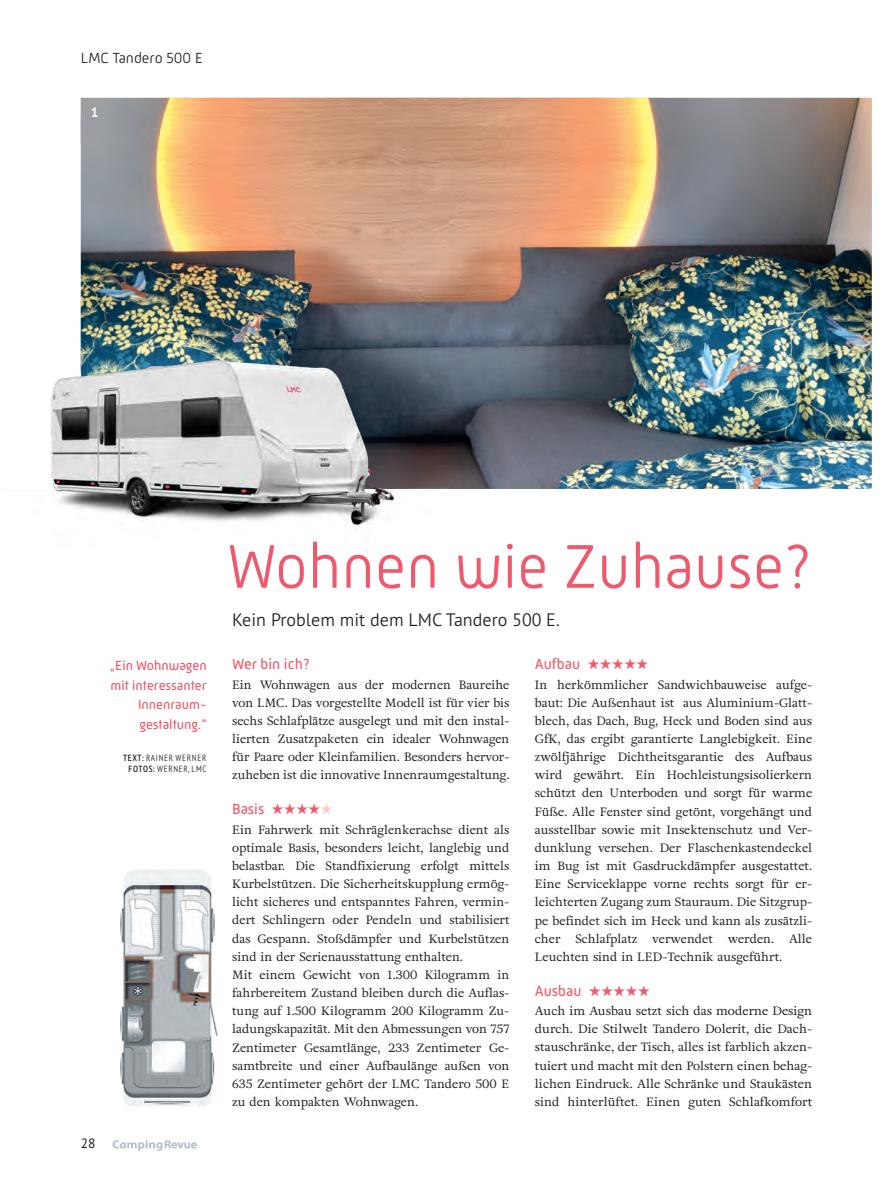
<style>
.page{position:relative;width:893px;height:1191px;background:#fff}
.page>*{position:absolute;margin:0;border:0;box-sizing:border-box;transform-origin:0 0}
.t1{font:300 63px "Mic 32 New Rounded";color:#f0596c}
.t2{font:300 18px "PT Sans Pro";color:#231f20}
.t3{font:15px "Mic 32 New Rounded";color:#f0596c}
.t4{font:300 15px "Mic 32 New Rounded";color:#231f20}
.t5{font:13.5px/19.5px "Mic 32 New Rounded";color:#f0596c;text-align:right}
.t6{font:13.5px "PT Sans Pro";color:#231f20}
.t7{font:700 13.5px "PT Sans Pro";color:#fff}
.t8{font:12px/18.1px "Adriane Text";color:#231f20;text-align:justify}
.t9{font:300 condensed 9px/10.5px "PT Sans Pro";letter-spacing:.08em;color:#231f20;text-align:right}
.s1{font-weight:600}
.s2{color:#facbc7}
</style>
<div class="page">
<img style="left:81px;top:98px;width:791px;height:391px">
<img style="left:51px;top:274px;width:384px;height:253px">
<svg style="left:113px;top:1140px;width:84px;height:10px"></svg>
<img style="left:120px;top:870px;width:98px;height:236px">
<p class="t4" style="left:81px;top:49px;width:124px">LMC Tandero 500 E</p>
<p class="t7" style="left:91px;top:103px;width:9px">1</p>
<p class="t5" style="left:110px;top:655px;width:98px">„Ein Wohnwagen mit interessanter<br>Innenraum&shy;gestaltung.“</p>
<p class="t9" style="left:123px;top:753px;width:85px"><span class="s1">TEXT:</span> RAINER WERNER<br><span class="s1">FOTOS:</span> WERNER, LMC</p>
<p class="t6" style="left:81px;top:1135px;width:16px">28</p>
<h1 class="t1" style="left:227px;top:530px;width:586px">Wohnen wie Zuhause?</h1>
<h2 class="t2" style="left:232px;top:607px;width:329px">Kein Problem mit dem LMC Tandero 500 E.</h2>
<p class="t3" style="left:232px;top:655px;width:79px">Wer bin ich?</p>
<p class="t8" style="left:232px;top:675px;width:279px">Ein Wohnwagen aus der modernen Baureihe von LMC. Das vorgestellte Modell ist für vier bis sechs Schlafplätze ausgelegt und mit den instal&shy;lierten Zusatzpaketen ein idealer Wohnwagen für Paare oder Kleinfamilien. Besonders hervor&shy;zuheben ist die innovative Innenraumgestaltung.</p>
<p class="t3" style="left:232px;top:800px;width:102px">Basis ★★★★<span class="s2">★</span></p>
<p class="t8" style="left:232px;top:820px;width:279px;text-align:left">Ein Fahrwerk mit Schräglenkerachse dient als optimale Basis, besonders leicht, langlebig und belastbar. Die Standfixierung erfolgt mittels Kurbelstützen. Die Sicherheitskupplung ermög&shy;licht sicheres und entspanntes Fahren, vermin&shy;dert Schlingern oder Pendeln und stabilisiert das Gespann. Stoßdämpfer und Kurbelstützen sind in der Serienausstattung enthalten.<br>Mit einem Gewicht von 1.300 Kilogramm in fahrbereitem Zustand bleiben durch die Auflas&shy;tung auf 1.500 Kilogramm 200 Kilogramm Zu&shy;ladungskapazität. Mit den Abmessungen von 757<br>Zentimeter Gesamtlänge, 233 Zentimeter Ge&shy;samtbreite und einer Aufbaulänge außen von 635 Zentimeter gehört der LMC Tandero 500 E zu den kompakten Wohnwagen.</p>
<p class="t3" style="left:535px;top:655px;width:115px">Aufbau ★★★★★</p>
<p class="t8" style="left:535px;top:675px;width:279px">In herkömmlicher Sandwichbauweise aufge&shy;baut: Die Außenhaut ist aus Aluminium-Glatt&shy;blech, das Dach, Bug, Heck und Boden sind aus GfK, das ergibt garantierte Langlebigkeit. Eine zwölfjährige Dichtheitsgarantie des Aufbaus wird gewährt. Ein Hochleistungsisolierkern schützt den Unterboden und sorgt für warme Füße. Alle Fenster sind getönt, vorgehängt und ausstellbar sowie mit Insektenschutz und Ver&shy;dunklung versehen. Der Flaschenkastendeckel im Bug ist mit Gasdruckdämpfer ausgestattet.<br>Eine Serviceklappe vorne rechts sorgt für er&shy;leichterten Zugang zum Stauraum. Die Sitzgrup&shy;pe befindet sich im Heck und kann als zusätzli&shy;cher Schlafplatz verwendet werden. Alle Leuchten sind in LED-Technik ausgeführt.</p>
<p class="t3" style="left:535px;top:981px;width:117px">Ausbau ★★★★★</p>
<p class="t8" style="left:535px;top:1001px;width:279px">Auch im Ausbau setzt sich das moderne Design durch. Die Stilwelt Tandero Dolerit, die Dach&shy;stauschränke, der Tisch, alles ist farblich akzen&shy;tuiert und macht mit den Polstern einen behag&shy;lichen Eindruck. Alle Schränke und Staukästen sind hinterlüftet. Einen guten Schlafkomfort</p>
</div>
